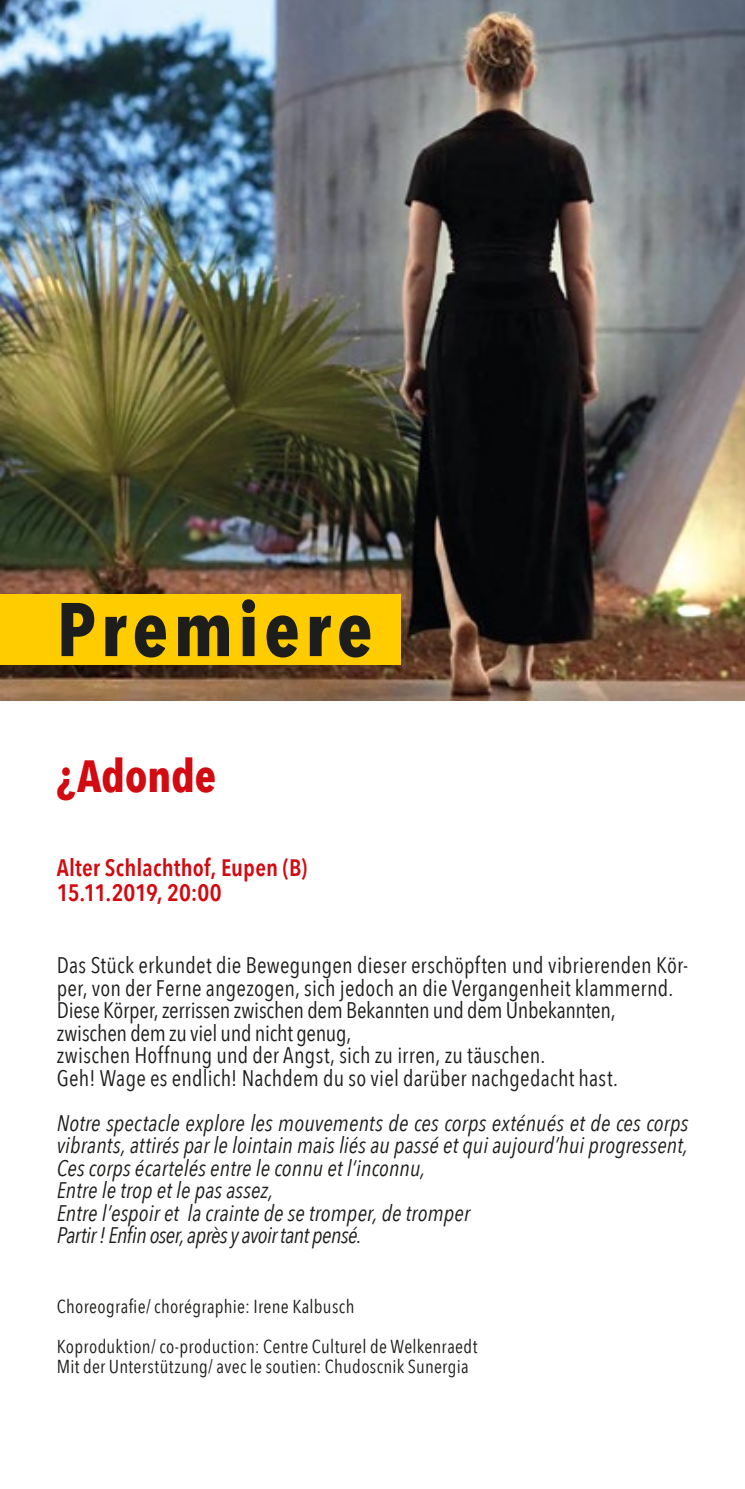
<style>
.page{position:relative;width:745px;height:1489px;background:#fff}
.page>*{position:absolute;margin:0;border:0;box-sizing:border-box;transform-origin:0 0}
.t1{font:700 75px "Avenir Next Condensed";letter-spacing:.07em;color:#1d1d1b}
.t2{font:700 45px "Avenir Next Condensed";letter-spacing:-.005em;color:#d20a11}
.t3{font:600 23.75px/25px "Avenir Next Condensed";letter-spacing:.005em;color:#d20a11}
.t4{font:22.5px/22.5px "Avenir Next Condensed";letter-spacing:.005em;color:#1d1d1b}
.t5{font:italic 22.5px/22.5px "Avenir Next Condensed";letter-spacing:.005em;color:#1d1d1b}
.t6{font:18.75px/40px "Avenir Next Condensed";letter-spacing:.015em;color:#1d1d1b}
</style>
<div class="page">
<img style="left:0;top:0;width:744px;height:700px">
<div style="left:0;top:594px;width:400px;height:71px;background:#fc0"></div>
<h1 class="t1" style="left:57px;top:583px;width:317px">Premiere</h1>
<h2 class="t2" style="left:57px;top:749px;width:161px">¿Adonde</h2>
<p class="t3" style="left:57px;top:854px;width:252px">Alter Schlachthof, Eupen (B)<br>15.11.2019, 20:00</p>
<p class="t4" style="left:57px;top:953px;width:632px">Das Stück erkundet die Bewegungen dieser erschöpften und vibrierenden Kör&shy;per, von der Ferne angezogen, sich jedoch an die Vergangenheit klammernd.<br>Diese Körper, zerrissen zwischen dem Bekannten und dem Unbekannten, zwischen dem zu viel und nicht genug,<br>zwischen Hoffnung und der Angst, sich zu irren, zu täuschen.<br>Geh! Wage es endlich! Nachdem du so viel darüber nachgedacht hast.</p>
<p class="t5" style="left:57px;top:1111px;width:632px">Notre spectacle explore les mouvements de ces corps exténués et de ces corps vibrants, attirés par le lointain mais liés au passé et qui aujourd’hui progressent, Ces corps écartelés entre le connu et l’inconnu,<br>Entre le trop et le pas assez,<br>Entre l’espoir et la crainte de se tromper, de tromper<br>Partir ! Enfin oser, après y avoir tant pensé.</p>
<p class="t6" style="left:57px;top:1285px;width:422px">Choreografie/ chorégraphie: Irene Kalbusch<br>Koproduktion/ co-production: Centre Culturel de Welkenraedt</p>
<p class="t6" style="left:57px;top:1345px;width:413px">Mit der Unterstützung/ avec le soutien: Chudoscnik Sunergia</p>
</div>
